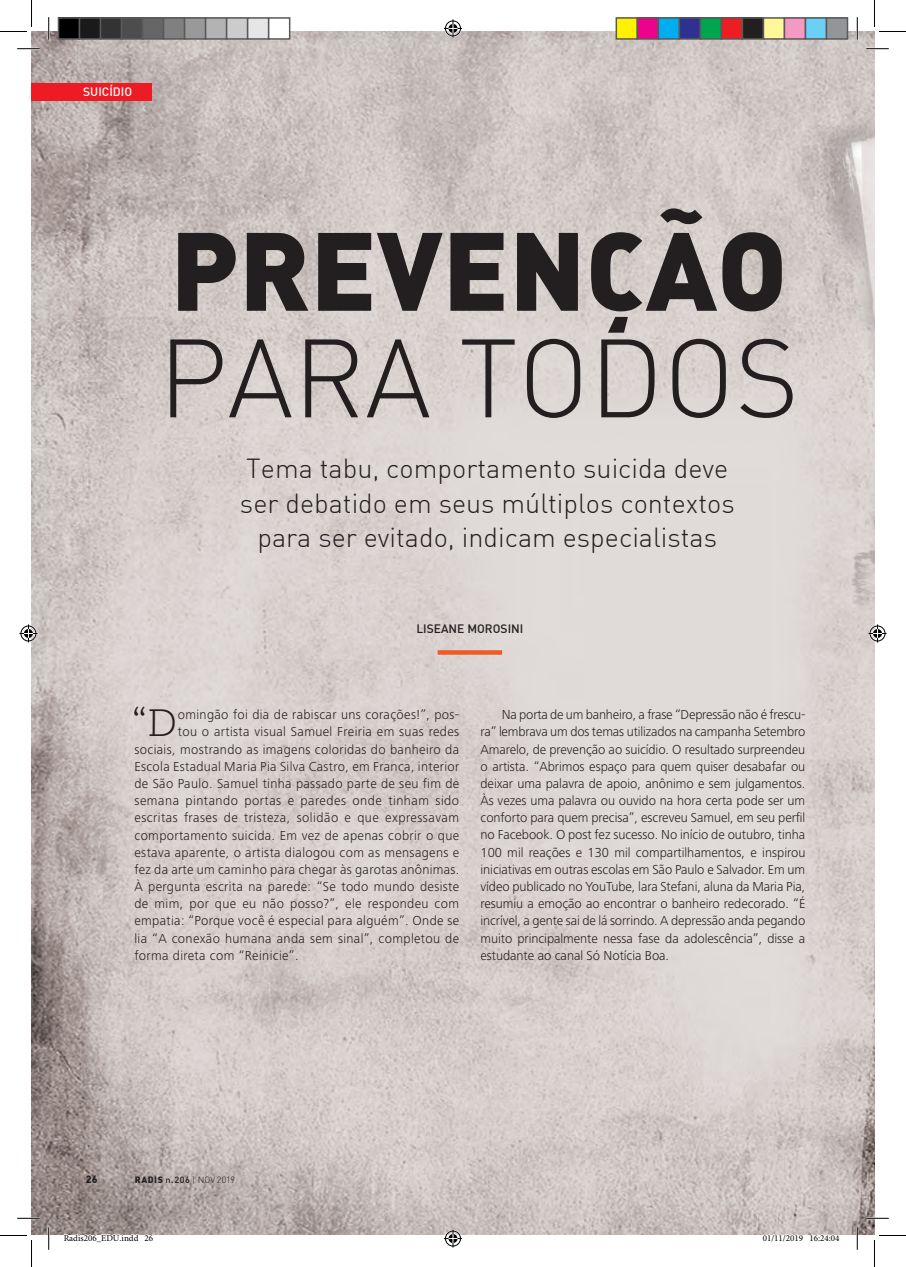
<style>
.page{position:relative;width:906px;height:1267px;background:#fff}
.page>*{position:absolute;margin:0;border:0;box-sizing:border-box;transform-origin:0 0}
.Titulo_H2___Reportag{font:900 109.35px/106.5px "DIN Alternate";color:#231f20}
.Capitular_4_linhas{font:300 38.1px "Caecilia LT Std";color:#231f20}
.Titulo_H5___Sub{font:300 27px/34.3px "DIN Alternate";color:#231f20;text-align:center}
.Corpo_de_texto{font:300 13.5px/17.2px "Frutiger Next LT";letter-spacing:-.005em;color:#231f20;text-align:justify}
.Capitular_4_linhas-2{font:300 13.5px "Frutiger Next LT";letter-spacing:.025em;color:#231f20}
.Assinatura_Autor{font:500 12px "DIN";color:#231f20}
.Chapéu_Matéria___Esq{font:500 12px "DIN";color:#fff}
.t1{font:900 10.5px "DIN";color:#231f20}
.t2{font:9px "Minion Pro";color:#000}
.t3{font:300 9px "DIN";color:#231f20}
.s1{font-weight:300}
.s2{font-weight:900}
.s3{font-weight:500}
</style>
<div class="page">
<img style="left:32px;top:32px;width:842px;height:1203px">
<div style="left:32px;top:83px;width:120px;height:17px;background:#ed1c24"></div>
<div style="left:437px;top:650px;width:65px;height:5px;background:#f15a22"></div>
<hr style="left:17px;top:48px;width:23px;height:2px;background:#fff">
<hr style="left:866px;top:48px;width:22px;height:2px;background:#fff">
<hr style="left:17px;top:1217px;width:23px;height:2px;background:#fff">
<hr style="left:866px;top:1217px;width:22px;height:2px;background:#fff">
<hr style="left:48px;top:17px;width:2px;height:23px;background:#fff">
<hr style="left:48px;top:1227px;width:2px;height:22px;background:#fff">
<svg style="left:17px;top:48px;width:23px;height:1px"></svg>
<svg style="left:866px;top:48px;width:22px;height:1px"></svg>
<svg style="left:17px;top:1218px;width:23px;height:1px"></svg>
<svg style="left:866px;top:1218px;width:22px;height:1px"></svg>
<svg style="left:48px;top:17px;width:1px;height:23px"></svg>
<svg style="left:48px;top:1227px;width:1px;height:22px"></svg>
<svg style="left:856px;top:17px;width:1px;height:23px"></svg>
<svg style="left:856px;top:1227px;width:1px;height:22px"></svg>
<svg style="left:0;top:0;width:32px;height:32px"></svg>
<svg style="left:0;top:1235px;width:32px;height:32px"></svg>
<svg style="left:873px;top:0;width:32px;height:32px"></svg>
<svg style="left:874px;top:1235px;width:31px;height:32px"></svg>
<svg style="left:444px;top:19px;width:18px;height:18px"></svg>
<svg style="left:444px;top:1229px;width:18px;height:18px"></svg>
<svg style="left:19px;top:624px;width:18px;height:18px"></svg>
<svg style="left:868px;top:624px;width:18px;height:18px"></svg>
<div style="left:58px;top:18px;width:21px;height:21px;background:#000"></div>
<div style="left:58px;top:17px;width:22px;height:23px;border:2px solid #595959"></div>
<div style="left:79px;top:18px;width:21px;height:21px;background:#1a1a1a"></div>
<div style="left:79px;top:17px;width:22px;height:23px;border:2px solid #595959"></div>
<div style="left:100px;top:18px;width:21px;height:21px;background:#333"></div>
<div style="left:100px;top:17px;width:22px;height:23px;border:2px solid #595959"></div>
<div style="left:121px;top:18px;width:21px;height:21px;background:#4d4d4d"></div>
<div style="left:121px;top:17px;width:22px;height:23px;border:2px solid #595959"></div>
<div style="left:142px;top:18px;width:21px;height:21px;background:#666"></div>
<div style="left:142px;top:17px;width:22px;height:23px;border:2px solid #595959"></div>
<div style="left:163px;top:18px;width:21px;height:21px;background:#808080"></div>
<div style="left:163px;top:17px;width:22px;height:23px;border:2px solid #595959"></div>
<div style="left:184px;top:18px;width:21px;height:21px;background:#999"></div>
<div style="left:184px;top:17px;width:22px;height:23px;border:2px solid #595959"></div>
<div style="left:205px;top:18px;width:21px;height:21px;background:#b3b3b3"></div>
<div style="left:205px;top:17px;width:22px;height:23px;border:2px solid #595959"></div>
<div style="left:226px;top:18px;width:21px;height:21px;background:#ccc"></div>
<div style="left:226px;top:17px;width:22px;height:23px;border:2px solid #595959"></div>
<div style="left:247px;top:18px;width:21px;height:21px;background:#e6e6e6"></div>
<div style="left:247px;top:17px;width:22px;height:23px;border:2px solid #595959"></div>
<div style="left:268px;top:18px;width:21px;height:21px;background:#fff"></div>
<div style="left:268px;top:17px;width:22px;height:23px;border:2px solid #595959"></div>
<div style="left:616px;top:18px;width:21px;height:21px;background:#fff101"></div>
<div style="left:615px;top:17px;width:23px;height:23px;border:2px solid #595959"></div>
<div style="left:637px;top:18px;width:21px;height:21px;background:#ed028c"></div>
<div style="left:636px;top:17px;width:23px;height:23px;border:2px solid #595959"></div>
<div style="left:658px;top:18px;width:21px;height:21px;background:#00aeef"></div>
<div style="left:657px;top:17px;width:23px;height:23px;border:2px solid #595959"></div>
<div style="left:679px;top:18px;width:21px;height:21px;background:#2e3092"></div>
<div style="left:678px;top:17px;width:23px;height:23px;border:2px solid #595959"></div>
<div style="left:700px;top:18px;width:21px;height:21px;background:#00a54f"></div>
<div style="left:699px;top:17px;width:23px;height:23px;border:2px solid #595959"></div>
<div style="left:721px;top:18px;width:21px;height:21px;background:#ee1d23"></div>
<div style="left:720px;top:17px;width:23px;height:23px;border:2px solid #595959"></div>
<div style="left:742px;top:18px;width:21px;height:21px;background:#231f20"></div>
<div style="left:741px;top:17px;width:23px;height:23px;border:2px solid #595959"></div>
<div style="left:763px;top:18px;width:21px;height:21px;background:#fff79a"></div>
<div style="left:762px;top:17px;width:23px;height:23px;border:2px solid #595959"></div>
<div style="left:784px;top:18px;width:21px;height:21px;background:#f499c2"></div>
<div style="left:783px;top:17px;width:23px;height:23px;border:2px solid #595959"></div>
<div style="left:805px;top:18px;width:21px;height:21px;background:#6bcff6"></div>
<div style="left:804px;top:17px;width:23px;height:23px;border:2px solid #595959"></div>
<div style="left:826px;top:18px;width:21px;height:21px;background:#939598"></div>
<div style="left:825px;top:17px;width:23px;height:23px;border:2px solid #595959"></div>
<svg style="left:63px;top:1233px;width:90px;height:2px"></svg>
<svg style="left:762px;top:1234px;width:41px;height:1px"></svg>
<svg style="left:809px;top:1234px;width:30px;height:1px"></svg>
<p class="Chapéu_Matéria___Esq" style="left:83px;top:84px;width:51px">SUICÍDIO</p>
<p class="Titulo_H2___Reportag" style="left:158px;top:212px;width:642px">PREVENÇÃO<br><span class="s1">PARA TODOS</span></p>
<p class="Titulo_H5___Sub" style="left:240px;top:451px;width:496px">Tema tabu, comportamento suicida deve ser debatido em seus múltiplos contextos para ser evitado, indicam especialistas</p>
<p class="Assinatura_Autor" style="left:416px;top:621px;width:108px">LISEANE MOROSINI</p>
<p class="Capitular_4_linhas" style="left:132px;top:702px;width:46px">“D</p>
<p class="Capitular_4_linhas-2" style="left:178px;top:707px;width:283px">omingão foi dia de rabiscar uns corações!”, pos-</p>
<p class="Capitular_4_linhas-2" style="left:178px;top:724px;width:283px">tou o artista visual Samuel Freiria em suas redes</p>
<p class="Capitular_4_linhas-2" style="left:134px;top:741px;width:326px">sociais, mostrando as imagens coloridas do banheiro da</p>
<p class="Capitular_4_linhas-2" style="left:134px;top:759px;width:326px">Escola Estadual Maria Pia Silva Castro, em Franca, interior</p>
<p class="Capitular_4_linhas-2" style="left:134px;top:776px;width:326px">de São Paulo. Samuel tinha passado parte de seu fim de</p>
<p class="Capitular_4_linhas-2" style="left:134px;top:793px;width:326px">semana pintando portas e paredes onde tinham sido</p>
<p class="Capitular_4_linhas-2" style="left:134px;top:810px;width:326px">escritas frases de tristeza, solidão e que expressavam</p>
<p class="Capitular_4_linhas-2" style="left:134px;top:827px;width:326px">comportamento suicida. Em vez de apenas cobrir o que</p>
<p class="Capitular_4_linhas-2" style="left:134px;top:845px;width:326px">estava aparente, o artista dialogou com as mensagens e</p>
<p class="Capitular_4_linhas-2" style="left:134px;top:862px;width:326px">fez da arte um caminho para chegar às garotas anônimas.</p>
<p class="Capitular_4_linhas-2" style="left:134px;top:879px;width:326px">À pergunta escrita na parede: “Se todo mundo desiste</p>
<p class="Capitular_4_linhas-2" style="left:134px;top:896px;width:326px">de mim, por que eu não posso?”, ele respondeu com</p>
<p class="Capitular_4_linhas-2" style="left:134px;top:913px;width:326px">empatia: “Porque você é especial para alguém”. Onde se</p>
<p class="Capitular_4_linhas-2" style="left:134px;top:930px;width:326px">lia “A conexão humana anda sem sinal”, completou de</p>
<p class="Capitular_4_linhas-2" style="left:134px;top:948px;width:166px">forma direta com “Reinicie”.</p>
<p class="Corpo_de_texto" style="left:480px;top:706px;width:326px;text-indent:21px">Na porta de um banheiro, a frase “Depressão não é frescu&shy;ra” lembrava um dos temas utilizados na campanha Setembro Amarelo, de prevenção ao suicídio. O resultado surpreendeu o artista. “Abrimos espaço para quem quiser desabafar ou deixar uma palavra de apoio, anônimo e sem julgamentos.<br>Às vezes uma palavra ou ouvido na hora certa pode ser um conforto para quem precisa”, escreveu Samuel, em seu perfil no Facebook. O post fez sucesso. No início de outubro, tinha 100 mil reações e 130 mil compartilhamentos, e inspirou iniciativas em outras escolas em São Paulo e Salvador. Em um vídeo publicado no YouTube, lara Stefani, aluna da Maria Pia, resumiu a emoção ao encontrar o banheiro redecorado. “É incrível, a gente sai de lá sorrindo. A depressão anda pegando muito principalmente nessa fase da adolescência”, disse a estudante ao canal Só Notícia Boa.</p>
<p class="t1" style="left:86px;top:1172px;width:13px">26</p>
<p class="t3" style="left:135px;top:1174px;width:102px"><span class="s2">RADIS</span> <span class="s3">n.206</span> | NOV 2019</p>
<p class="t2" style="left:64px;top:1232px;width:91px">Radis206_EDU.indd 26</p>
<p class="t2" style="left:762px;top:1232px;width:78px">01/11/2019 16:24:04</p>
</div>
